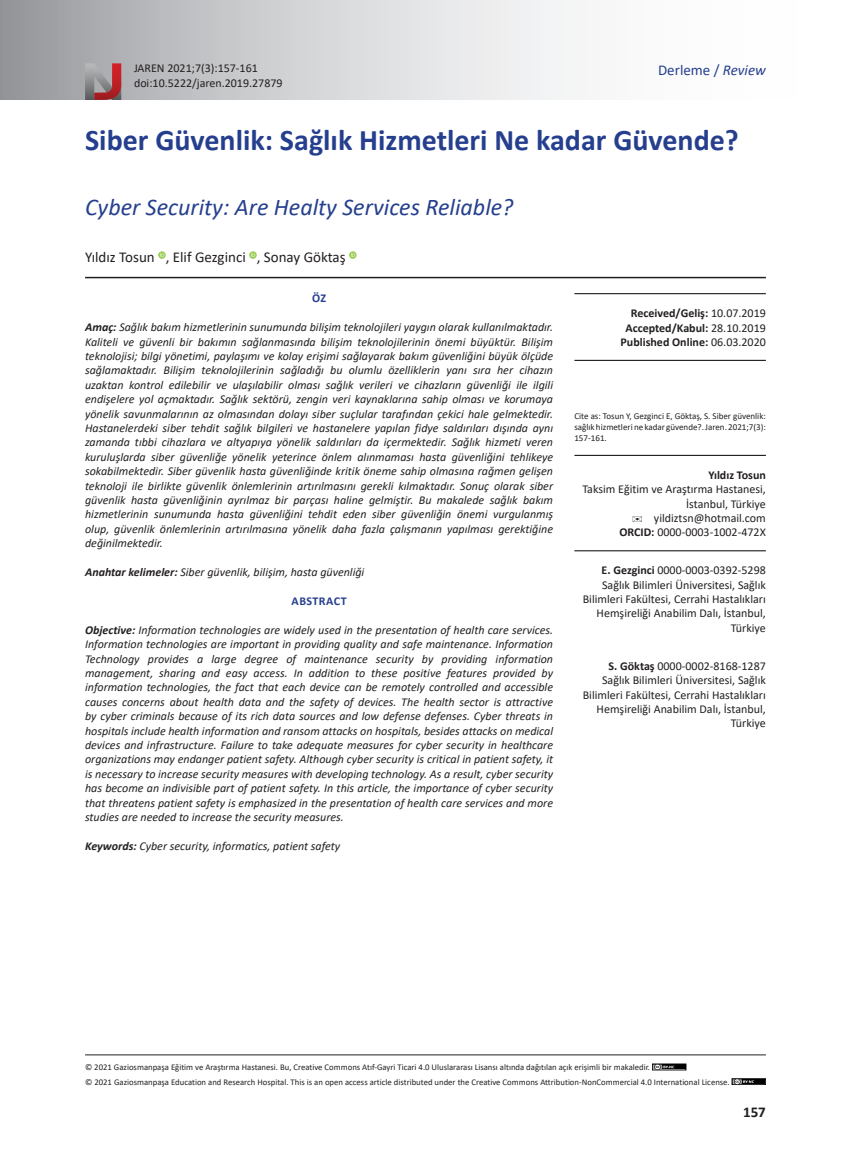
<style>
.page{position:relative;width:851px;height:1170px;background:#fff}
.page>*{position:absolute;margin:0;border:0;box-sizing:border-box;transform-origin:0 0}
.Makale_Başlık_1{font:700 30px "Calibri";color:#253f8e}
.Makale_Başlık_2{font:italic 24px "Calibri";color:#253f8e}
.Yazarlar{font:15px "Calibri";color:#231f20}
.t1{font:15px "Calibri";color:#253f8e}
.t2{font:700 15px "Calibri";color:#231f20}
.Boldsuz_öz{font:italic 12px/14.4px "Calibri";color:#231f20;text-align:justify}
.Title_Page_Sag_Taraf{font:12px/14.4px "Calibri";color:#231f20;text-align:right}
.Title_Page_Sag_Taraf-2{font:700 12px "Calibri";color:#231f20}
.Anahtar_kelimeler{font:italic 12px "Calibri";color:#231f20}
.Keywords_tek_sütun{font:italic 12px "Calibri";color:#231f20}
.Öz_başlık{font:700 12px "Calibri";letter-spacing:.04em;color:#253f8e}
.Title_Page_Sag_Taraf-3{font:9px/10.8px "Calibri";color:#231f20;text-align:justify}
.t3{font:8.7px/14.7px "Calibri";color:#231f20}
.s1{font-style:italic}
.s2{font-weight:700}
.s3{font-weight:400}
</style>
<div class="page">
<svg style="left:1px;top:0;width:571px;height:100px;background:#cdced0"></svg>
<hr style="left:0;top:0;width:1px;height:100px;background:#909295">
<svg style="left:85px;top:63px;width:36px;height:37px"></svg>
<hr style="left:85px;top:1054px;width:680px;height:1px;background:#231f20">
<div style="left:652px;top:1063px;width:34px;height:7px;border:1px solid #000001"></div>
<div style="left:653px;top:1064px;width:32px;height:5px;background:#000001"></div>
<svg style="left:653px;top:1064px;width:21px;height:5px"></svg>
<div style="left:731px;top:1078px;width:34px;height:6px;border:1px solid #000001"></div>
<hr style="left:732px;top:1079px;width:33px;height:4px;background:#000001">
<svg style="left:732px;top:1079px;width:21px;height:4px"></svg>
<hr style="left:85px;top:277px;width:680px;height:1px;background:#231f20">
<svg style="left:158px;top:251px;width:8px;height:8px"></svg>
<svg style="left:160px;top:253px;width:4px;height:4px"></svg>
<svg style="left:249px;top:251px;width:8px;height:8px"></svg>
<svg style="left:251px;top:253px;width:4px;height:4px"></svg>
<svg style="left:349px;top:251px;width:7px;height:8px"></svg>
<svg style="left:351px;top:253px;width:4px;height:4px"></svg>
<hr style="left:574px;top:293px;width:191px;height:1px;background:#000">
<hr style="left:574px;top:360px;width:191px;height:1px;background:#000">
<hr style="left:574px;top:455px;width:191px;height:1px;background:#000">
<hr style="left:574px;top:550px;width:191px;height:1px;background:#000">
<svg style="left:632px;top:516px;width:9px;height:6px"></svg>
<p class="Title_Page_Sag_Taraf" style="left:134px;top:61px;width:150px;text-align:left">JAREN 2021;7(3):157-161 doi:10.5222/jaren.2019.27879</p>
<p class="t1" style="left:658px;top:59px;width:109px">Derleme / <span class="s1">Review</span></p>
<p class="Makale_Başlık_1" style="left:85px;top:119px;width:655px">Siber Güvenlik: Sağlık Hizmetleri Ne kadar Güvende?</p>
<p class="Makale_Başlık_2" style="left:85px;top:190px;width:430px">Cyber Security: Are Healty Services Reliable?</p>
<p class="Yazarlar" style="left:85px;top:246px;width:262px">Yıldız Tosun , Elif Gezginci , Sonay Göktaş</p>
<p class="Öz_başlık" style="left:312px;top:290px;width:16px">ÖZ</p>
<p class="Boldsuz_öz" style="left:85px;top:319px;width:469px"><span class="s2">Amaç:</span> Sağlık bakım hizmetlerinin sunumunda bilişim teknolojileri yaygın olarak kullanılmaktadır.<br>Kaliteli ve güvenli bir bakımın sağlanmasında bilişim teknolojilerinin önemi büyüktür. Bilişim teknolojisi; bilgi yönetimi, paylaşımı ve kolay erişimi sağlayarak bakım güvenliğini büyük ölçüde sağlamaktadır. Bilişim teknolojilerinin sağladığı bu olumlu özelliklerin yanı sıra her cihazın uzaktan kontrol edilebilir ve ulaşılabilir olması sağlık verileri ve cihazların güvenliği ile ilgili endişelere yol açmaktadır. Sağlık sektörü, zengin veri kaynaklarına sahip olması ve korumaya yönelik savunmalarının az olmasından dolayı siber suçlular tarafından çekici hale gelmektedir.<br>Hastanelerdeki siber tehdit sağlık bilgileri ve hastanelere yapılan fidye saldırıları dışında aynı zamanda tıbbi cihazlara ve altyapıya yönelik saldırıları da içermektedir. Sağlık hizmeti veren kuruluşlarda siber güvenliğe yönelik yeterince önlem alınmaması hasta güvenliğini tehlikeye sokabilmektedir. Siber güvenlik hasta güvenliğinde kritik öneme sahip olmasına rağmen gelişen teknoloji ile birlikte güvenlik önlemlerinin artırılmasını gerekli kılmaktadır. Sonuç olarak siber güvenlik hasta güvenliğinin ayrılmaz bir parçası haline gelmiştir. Bu makalede sağlık bakım hizmetlerinin sunumunda hasta güvenliğini tehdit eden siber güvenliğin önemi vurgulanmış olup, güvenlik önlemlerinin artırılmasına yönelik daha fazla çalışmanın yapılması gerektiğine değinilmektedir.</p>
<p class="Anahtar_kelimeler" style="left:85px;top:563px;width:281px"><span class="s2">Anahtar kelimeler:</span> Siber güvenlik, bilişim, hasta güvenliği</p>
<p class="Öz_başlık" style="left:291px;top:592px;width:57px">ABSTRACT</p>
<p class="Boldsuz_öz" style="left:85px;top:622px;width:469px"><span class="s2">Objective:</span> Information technologies are widely used in the presentation of health care services.<br>Information technologies are important in providing quality and safe maintenance. Information Technology provides a large degree of maintenance security by providing information management, sharing and easy access. In addition to these positive features provided by information technologies, the fact that each device can be remotely controlled and accessible causes concerns about health data and the safety of devices. The health sector is attractive by cyber criminals because of its rich data sources and low defense defenses. Cyber threats in hospitals include health information and ransom attacks on hospitals, besides attacks on medical devices and infrastructure. Failure to take adequate measures for cyber security in healthcare organizations may endanger patient safety. Although cyber security is critical in patient safety, it is necessary to increase security measures with developing technology. As a result, cyber security has become an indivisible part of patient safety. In this article, the importance of cyber security that threatens patient safety is emphasized in the presentation of health care services and more studies are needed to increase the security measures.</p>
<p class="Keywords_tek_sütun" style="left:85px;top:837px;width:257px"><span class="s2">Keywords:</span> Cyber security, informatics, patient safety</p>
<p class="Title_Page_Sag_Taraf-2" style="left:630px;top:304px;width:136px">Received/Geliş: <span class="s3">10.07.2019</span></p>
<p class="Title_Page_Sag_Taraf-2" style="left:625px;top:319px;width:142px">Accepted/Kabul: <span class="s3">28.10.2019</span></p>
<p class="Title_Page_Sag_Taraf-2" style="left:620px;top:333px;width:147px">Published Online: <span class="s3">06.03.2020</span></p>
<p class="Title_Page_Sag_Taraf-3" style="left:574px;top:410px;width:193px">Cite as: Tosun Y, Gezginci E, Göktaş, S. Siber güvenlik: sağlık hizmetleri ne kadar güvende?. Jaren. 2021;7(3):<br>157-161.</p>
<p class="Title_Page_Sag_Taraf-2" style="left:708px;top:466px;width:59px">Yıldız Tosun</p>
<p class="Title_Page_Sag_Taraf" style="left:582px;top:481px;width:185px">Taksim Eğitim ve Araştırma Hastanesi,<br>İstanbul, Türkiye</p>
<p class="Title_Page_Sag_Taraf" style="left:653px;top:510px;width:113px">yildiztsn@hotmail.com</p>
<p class="Title_Page_Sag_Taraf" style="left:619px;top:525px;width:148px"><span class="s2">ORCID:</span> 0000-0003-1002-472X</p>
<p class="Title_Page_Sag_Taraf" style="left:601px;top:562px;width:166px"><span class="s2">E. Gezginci</span> 0000-0003-0392-5298</p>
<p class="Title_Page_Sag_Taraf" style="left:582px;top:577px;width:185px">Sağlık Bilimleri Üniversitesi, Sağlık Bilimleri Fakültesi, Cerrahi Hastalıkları Hemşireliği Anabilim Dalı, İstanbul, Türkiye</p>
<p class="Title_Page_Sag_Taraf" style="left:608px;top:658px;width:159px"><span class="s2">S. Göktaş</span> 0000-0002-8168-1287</p>
<p class="Title_Page_Sag_Taraf" style="left:582px;top:672px;width:185px">Sağlık Bilimleri Üniversitesi, Sağlık Bilimleri Fakültesi, Cerrahi Hastalıkları Hemşireliği Anabilim Dalı, İstanbul, Türkiye</p>
<p class="t3" style="left:85px;top:1059px;width:646px">© 2021 Gaziosmanpaşa Eğitim ve Araştırma Hastanesi. Bu, Creative Commons Atıf-Gayri Ticari 4.0 Uluslararası Lisansı altında dağıtılan açık erişimli bir makaledir.<br>© 2021 Gaziosmanpaşa Education and Research Hospital. This is an open access article distributed under the Creative Commons Attribution-NonCommercial 4.0 International License.</p>
<p class="t2" style="left:743px;top:1101px;width:24px">157</p>
</div>
